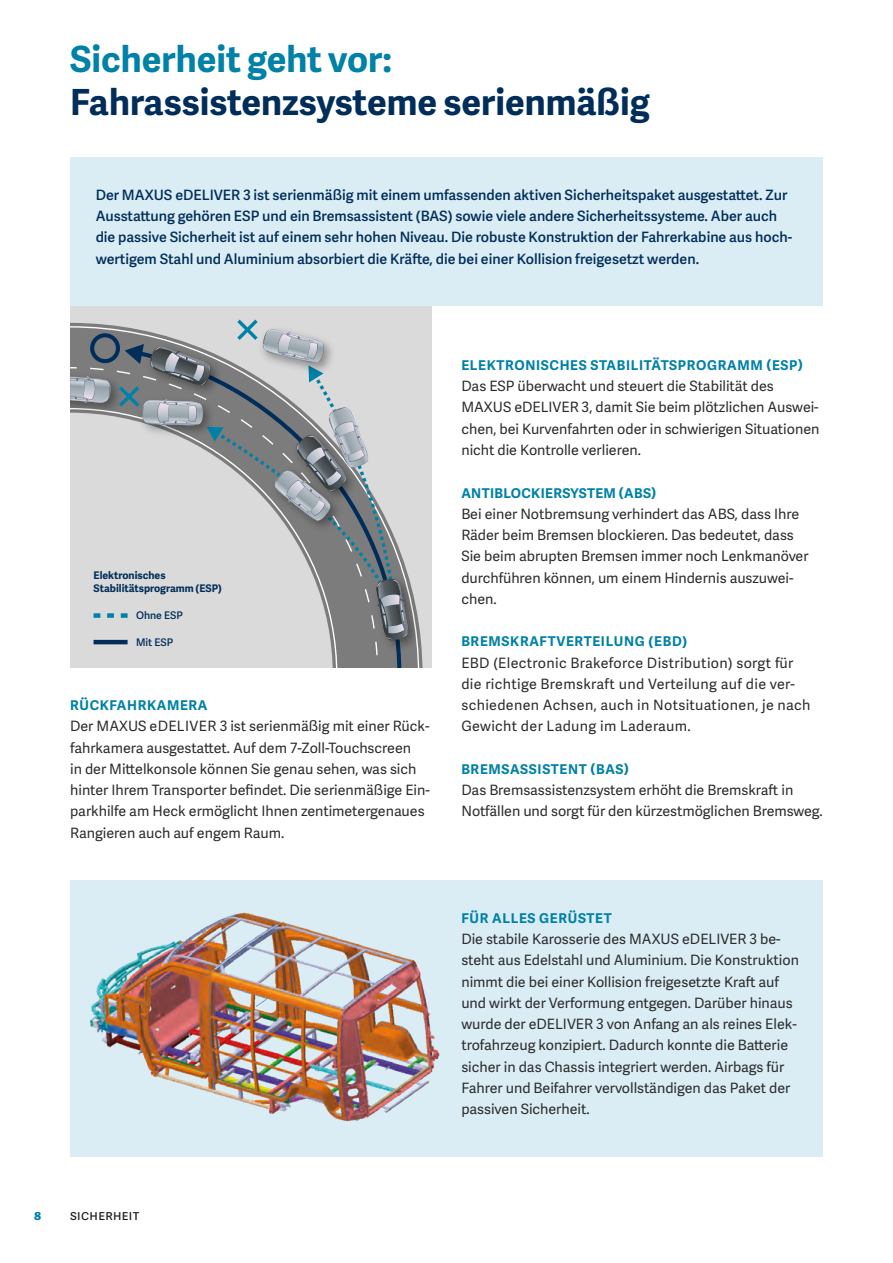
<style>
.page{position:relative;width:893px;height:1263px;background:#fff}
.page>*{position:absolute;margin:0;border:0;box-sizing:border-box;transform-origin:0 0}
.t1{font:700 36px "Adelle Sans";color:#002d59}
.t2{font:700 36px "Adelle Sans";color:#0081a7}
.t3{font:14.25px/21.3px "Adelle Sans";color:#2b2b2a}
.t4{font:600 14.25px/21.3px "Adelle Sans";color:#002d59}
.t5{font:14.25px/21.3px "Adelle Sans";letter-spacing:.025em;color:#2b2b2a}
.t6{font:14.25px "Adelle Sans";letter-spacing:.025em;color:#1d1d1b}
.t7{font:700 14.25px "Adelle Sans";color:#0081a7}
.t8{font:700 13.5px "Adelle Sans";letter-spacing:.05em;color:#0081a7}
.t9{font:700 13.5px "Adelle Sans";letter-spacing:.025em;color:#0081a7}
.t10{font:700 10.5px/13.5px "Adelle Sans";color:#002d59}
.t11{font:600 10.5px "Adelle Sans";color:#002d59}
</style>
<div class="page">
<div style="left:70px;top:306px;width:362px;height:362px;background:#dadada"></div>
<svg style="left:330px;top:640px;width:71px;height:28px"></svg>
<img style="left:369px;top:575px;width:53px;height:81px">
<svg style="left:70px;top:320px;width:338px;height:320px"></svg>
<hr style="left:94px;top:640px;width:34px;height:4px;background:#002d59">
<div style="left:70px;top:157px;width:753px;height:149px;background:#daecf4"></div>
<div style="left:70px;top:880px;width:753px;height:277px;background:#daecf4"></div>
<img style="left:90px;top:912px;width:350px;height:210px">
<h1 class="t2" style="left:70px;top:33px;width:323px">Sicherheit geht vor:</h1>
<h1 class="t1" style="left:70px;top:76px;width:581px">Fahrassistenzsysteme serienmäßig</h1>
<p class="t4" style="left:96px;top:184px;width:698px">Der MAXUS eDELIVER 3 ist serienmäßig mit einem umfassenden aktiven Sicherheitspaket ausgestattet. Zur Ausstattung gehören ESP und ein Bremsassistent (BAS) sowie viele andere Sicherheitssysteme. Aber auch die passive Sicherheit ist auf einem sehr hohen Niveau. Die robuste Konstruktion der Fahrerkabine aus hoch&shy;wertigem Stahl und Aluminium absorbiert die Kräfte, die bei einer Kollision freigesetzt werden.</p>
<p class="t10" style="left:94px;top:568px;width:130px">Elektronisches<br>Stabilitätsprogramm (ESP)</p>
<p class="t11" style="left:136px;top:608px;width:48px">Ohne ESP</p>
<p class="t11" style="left:136px;top:635px;width:39px">Mit ESP</p>
<p class="t8" style="left:70px;top:695px;width:139px">RÜCKFAHRKAMERA</p>
<p class="t3" style="left:70px;top:715px;width:361px">Der MAXUS eDELIVER 3 ist serienmäßig mit einer Rück&shy;fahrkamera ausgestattet. Auf dem 7-Zoll-Touchscreen<br>in der Mittelkonsole können Sie genau sehen, was sich hinter Ihrem Transporter befindet. Die serienmäßige Ein&shy;parkhilfe am Heck ermöglicht Ihnen zentimetergenaues Rangieren auch auf engem Raum.</p>
<p class="t8" style="left:461px;top:355px;width:343px">ELEKTRONISCHES STABILITÄTSPROGRAMM (ESP)</p>
<p class="t3" style="left:461px;top:375px;width:360px">Das ESP überwacht und steuert die Stabilität des MAXUS eDELIVER 3, damit Sie beim plötzlichen Auswei&shy;chen, bei Kurvenfahrten oder in schwierigen Situationen nicht die Kontrolle verlieren.</p>
<p class="t9" style="left:461px;top:483px;width:196px">ANTIBLOCKIERSYSTEM (ABS)</p>
<p class="t3" style="left:461px;top:503px;width:349px">Bei einer Notbremsung verhindert das ABS, dass Ihre Räder beim Bremsen blockieren. Das bedeutet, dass Sie beim abrupten Bremsen immer noch Lenkmanöver durchführen können, um einem Hindernis auszuwei&shy;chen.</p>
<p class="t8" style="left:461px;top:632px;width:227px">BREMSKRAFTVERTEILUNG (EBD)</p>
<p class="t5" style="left:461px;top:651px;width:351px">EBD (Electronic Brakeforce Distribution) sorgt für die richtige Bremskraft und Verteilung auf die ver&shy;schiedenen Achsen, auch in Notsituationen, je nach Gewicht der Ladung im Laderaum.</p>
<p class="t8" style="left:461px;top:759px;width:169px">BREMSASSISTENT (BAS)</p>
<p class="t3" style="left:461px;top:779px;width:363px">Das Bremsassistenzsystem erhöht die Bremskraft in<br>Notfällen und sorgt für den kürzestmöglichen Bremsweg.</p>
<p class="t8" style="left:461px;top:908px;width:152px">FÜR ALLES GERÜSTET</p>
<p class="t3" style="left:461px;top:928px;width:339px">Die stabile Karosserie des MAXUS eDELIVER 3 be&shy;steht aus Edelstahl und Aluminium. Die Konstruktion nimmt die bei einer Kollision freigesetzte Kraft auf und wirkt der Verformung entgegen. Darüber hinaus wurde der eDELIVER 3 von Anfang an als reines Elek&shy;trofahrzeug konzipiert. Dadurch konnte die Batterie sicher in das Chassis integriert werden. Airbags für Fahrer und Beifahrer vervollständigen das Paket der passiven Sicherheit.</p>
<p class="t7" style="left:34px;top:1205px;width:9px">8</p>
<p class="t6" style="left:70px;top:1205px;width:28px">SICHERHE</p>
<p class="t6" style="left:129px;top:1205px;width:12px">IT</p>
</div>
